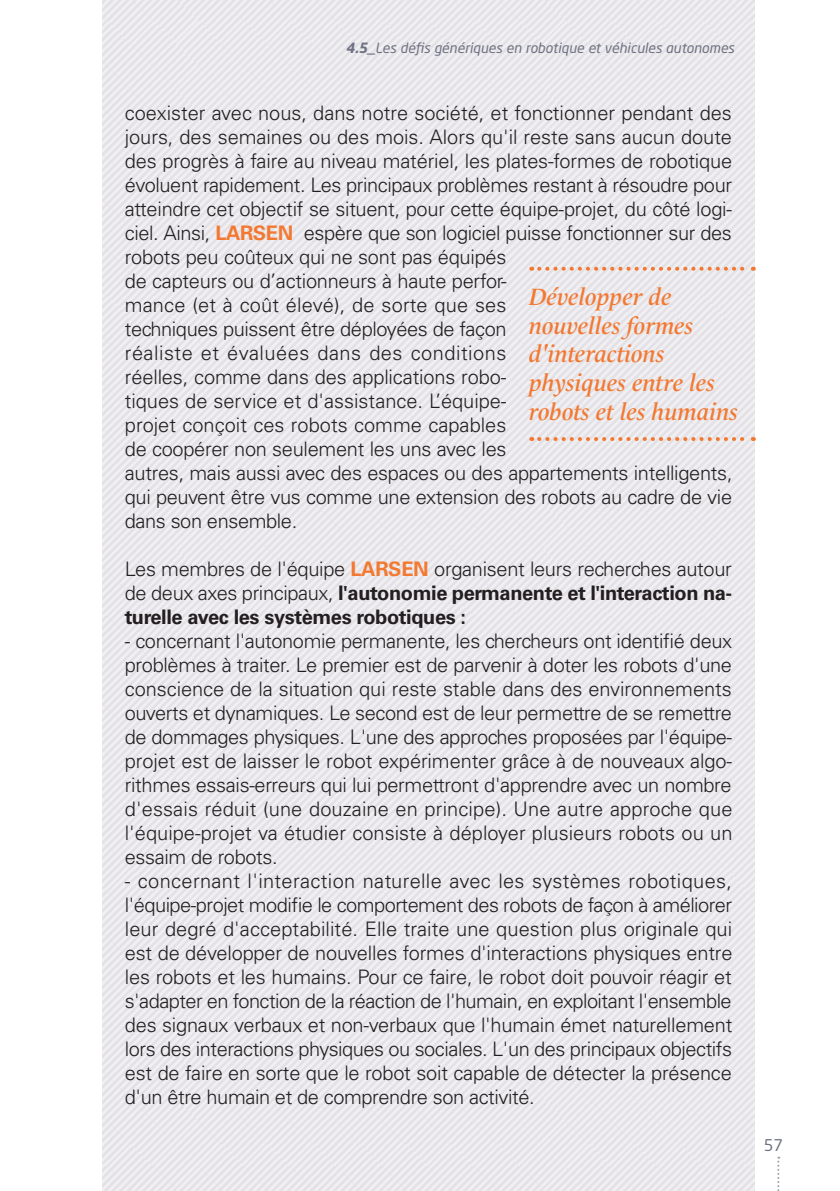
<style>
.page{position:relative;width:840px;height:1191px;background:#fff}
.page>*{position:absolute;margin:0;border:0;box-sizing:border-box;transform-origin:0 0}
.t1{font:italic 600 24px/28.8px "Le Monde Livre";color:#f37932}
.t2{font:300 20px/24px "Univers LT";letter-spacing:-.015em;color:#231f20;text-align:justify}
.t3{font:16px "Neo Sans Std";color:#6f7283}
.t4{font:italic 14px "Neo Sans Std";color:#6f7283}
.s1{font-weight:700}
.s2{font-weight:700;color:#f37932}
</style>
<div class="page">
<div style="left:102px;top:0;width:652px;height:1191px;background:#ebe9ed"></div>
<svg style="left:539px;top:267px;width:214px;height:4px"></svg>
<svg style="left:539px;top:437px;width:214px;height:4px"></svg>
<svg style="left:777px;top:1157px;width:1px;height:34px"></svg>
<p class="t4" style="left:345px;top:39px;width:390px"><span class="s1">4.5_</span>Les défis génériques en robotique et véhicules autonomes</p>
<p class="t2" style="left:125px;top:101px;width:609px;text-align:left">coexister avec nous, dans notre société, et fonctionner pendant des jours, des semaines ou des mois. Alors qu'il reste sans aucun doute des progrès à faire au niveau matériel, les plates-formes de robotique évoluent rapidement. Les principaux problèmes restant à résoudre pour atteindre cet objectif se situent, pour cette équipe-projet, du côté logi&shy;ciel. Ainsi, <span class="s2">LARSEN</span> espère que son logiciel puisse fonctionner sur des robots peu coûteux qui ne sont pas équipés<br>de capteurs ou d’actionneurs à haute perfor-<br>mance (et à coût élevé), de sorte que ses<br>techniques puissent être déployées de façon<br>réaliste et évaluées dans des conditions<br>réelles, comme dans des applications robo-<br>tiques de service et d'assistance. L’équipe-<br>projet conçoit ces robots comme capables<br>de coopérer non seulement les uns avec les<br>autres, mais aussi avec des espaces ou des appartements intelligents, qui peuvent être vus comme une extension des robots au cadre de vie dans son ensemble.</p>
<p class="t2" style="left:125px;top:557px;width:608px">Les membres de l'équipe <span class="s2">LARSEN</span> organisent leurs recherches autour de deux axes principaux, <span class="s1">l'autonomie permanente et l'interaction na&shy;turelle avec les systèmes robotiques :</span></p>
<p class="t2" style="left:125px;top:629px;width:608px">- concernant l'autonomie permanente, les chercheurs ont identifié deux problèmes à traiter. Le premier est de parvenir à doter les robots d'une conscience de la situation qui reste stable dans des environnements ouverts et dynamiques. Le second est de leur permettre de se remettre de dommages physiques. L'une des approches proposées par l'équipe&shy;projet est de laisser le robot expérimenter grâce à de nouveaux algo&shy;rithmes essais-erreurs qui lui permettront d'apprendre avec un nombre d'essais réduit (une douzaine en principe). Une autre approche que l'équipe-projet va étudier consiste à déployer plusieurs robots ou un essaim de robots.</p>
<p class="t2" style="left:125px;top:869px;width:608px">- concernant l'interaction naturelle avec les systèmes robotiques, l'équipe-projet modifie le comportement des robots de façon à améliorer leur degré d'acceptabilité. Elle traite une question plus originale qui est de développer de nouvelles formes d'interactions physiques entre les robots et les humains. Pour ce faire, le robot doit pouvoir réagir et s'adapter en fonction de la réaction de l'humain, en exploitant l'ensemble des signaux verbaux et non-verbaux que l'humain émet naturellement lors des interactions physiques ou sociales. L'un des principaux objectifs est de faire en sorte que le robot soit capable de détecter la présence d'un être humain et de comprendre son activité.</p>
<p class="t1" style="left:529px;top:282px;width:210px">Développer de nouvelles formes d'interactions physiques entre les robots et les humains</p>
<p class="t3" style="left:763px;top:1135px;width:21px">57</p>
</div>
